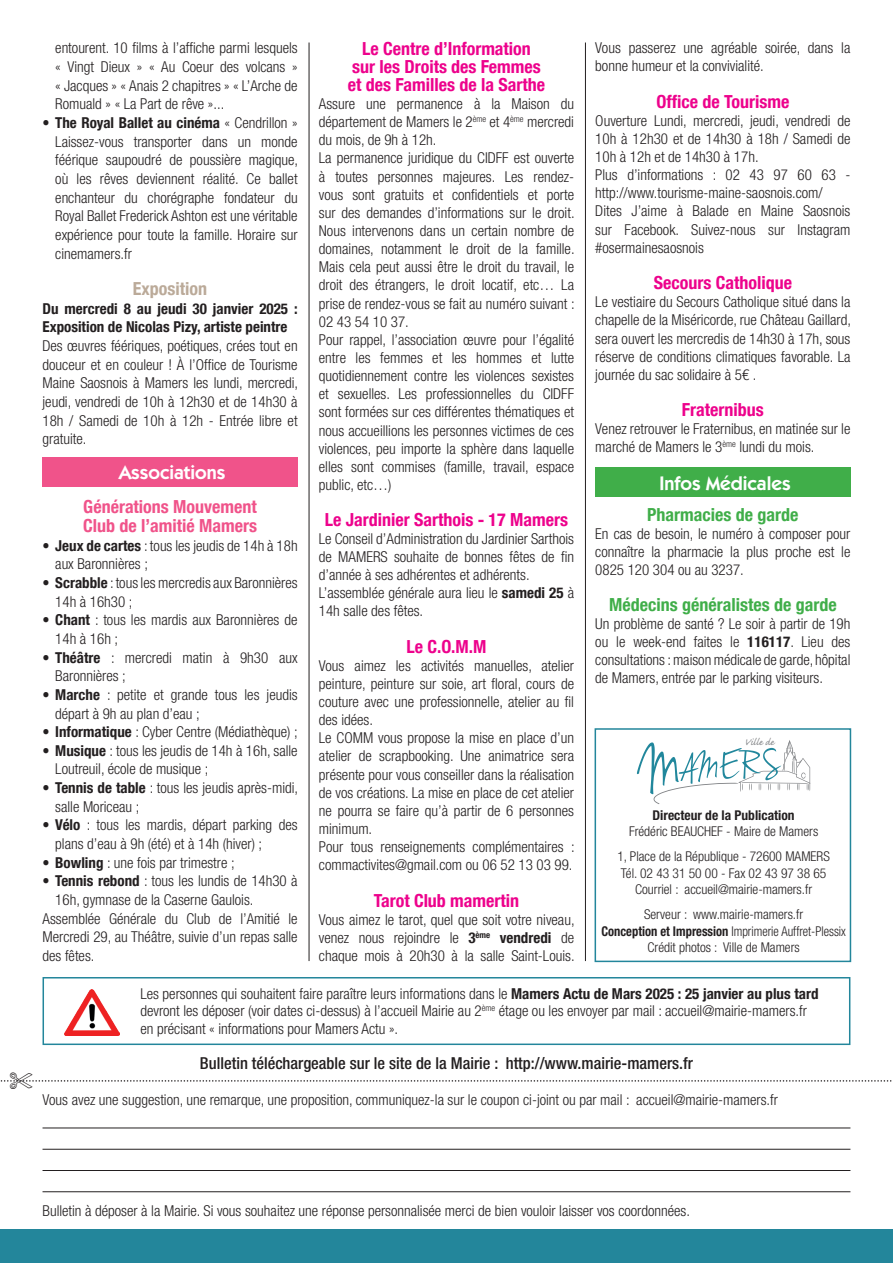
<style>
.page{position:relative;width:893px;height:1263px;background:#fff}
.page>*{position:absolute;margin:0;border:0;box-sizing:border-box;transform-origin:0 0}
.t1{font:600 19.5px "Kabel IT Cby BT";color:#fff}
.t2{font:700 condensed 18px/17.7px "Helvetica Neue LT Com";color:#ed028c;text-align:center}
.t3{font:700 condensed 18px "Helvetica Neue LT Com";color:#40ae49}
.t4{font:700 condensed 18px/18.6px "Helvetica Neue LT Com";color:#f0538a}
.t5{font:700 condensed 18px "Helvetica Neue LT Com";color:#ba9}
.t6{font:500 condensed 16.5px "Helvetica Neue";color:#231f20}
.t7{font:300 condensed 15px/18.1px "Helvetica Neue LT Com";color:#231f20}
.t8{font:300 condensed 15px/18.6px "Helvetica Neue LT Com";color:#231f20;scale:.95 1}
.t9{font:700 condensed 15px/18.6px "Helvetica Neue LT Com";color:#231f20}
.t10{font:300 condensed 13.5px/16.5px "Helvetica Neue LT Com";color:#231f20;text-align:center}
.t11{font:700 condensed 13.5px "Helvetica Neue";color:#231f20}
.t12{font:12.3px "Caflisch Script";letter-spacing:-.01em;color:#808285}
.s1{font-weight:700}
.s2{font-family:"Helvetica Neue";font-weight:700}
</style>
<div class="page">
<hr style="left:309px;top:43px;width:1px;height:918px;background:#231f20">
<hr style="left:585px;top:43px;width:1px;height:918px;background:#231f20">
<div style="left:595px;top:728px;width:256px;height:234px;border:2px solid #23869b"></div>
<svg style="left:637px;top:740px;width:173px;height:64px"></svg>
<div style="left:43px;top:457px;width:255px;height:30px;background:#f0538a"></div>
<hr style="left:43px;top:1127px;width:807px;height:1px;background:#231f20">
<hr style="left:43px;top:1149px;width:807px;height:1px;background:#231f20">
<hr style="left:43px;top:1170px;width:807px;height:1px;background:#231f20">
<hr style="left:43px;top:1191px;width:807px;height:1px;background:#231f20">
<div style="left:0;top:1229px;width:893px;height:34px;background:#23869b"></div>
<div style="left:43px;top:977px;width:807px;height:68px;border:2px solid #23869b"></div>
<img style="left:65px;top:990px;width:54px;height:45px">
<div style="left:595px;top:467px;width:255px;height:30px;background:#40ae49"></div>
<svg style="left:0;top:1080px;width:892px;height:2px"></svg>
<p class="t7" style="left:55px;top:39px;width:244px;line-height:18.6px;text-align:justify">entourent. 10 films à l’affiche parmi lesquels « Vingt Dieux » « Au Coeur des volcans » « Jacques » « Anais 2 chapitres » « L’Arche de Romuald » « La Part de rêve »...</p>
<p class="t8" style="left:55px;top:113px;width:257px;text-align:justify;text-indent:-13px">• <span class="s1">The Royal Ballet au cinéma</span> « Cendrillon » Laissez-vous transporter dans un monde féérique saupoudré de poussière magique, où les rêves deviennent réalité. Ce ballet enchanteur du chorégraphe fondateur du Royal Ballet Frederick Ashton est une véritable expérience pour toute la famille. Horaire sur cinemamers.fr</p>
<p class="t5" style="left:133px;top:278px;width:76px">Exposition</p>
<p class="t9" style="left:43px;top:299px;width:257px">Du mercredi 8 au jeudi 30 janvier 2025 :<br>Exposition de Nicolas Pizy, artiste peintre</p>
<p class="t7" style="left:43px;top:336px;width:257px;line-height:18.6px;text-align:justify">Des œuvres féériques, poétiques, crées tout en douceur et en couleur ! À l’Office de Tourisme Maine Saosnois à Mamers les lundi, mercredi, jeudi, vendredi de 10h à 12h30 et de 14h30 à 18h / Samedi de 10h à 12h - Entrée libre et gratuite.</p>
<h1 class="t1" style="left:119px;top:461px;width:108px">Associations</h1>
<p class="t4" style="left:83px;top:498px;width:175px">Générations Mouvement<br>Club de l’amitié Mamers</p>
<p class="t8" style="left:55px;top:536px;width:257px;text-indent:-13px">• <span class="s1">Jeux de cartes</span> : tous les jeudis de 14h à 18h aux Baronnières ;</p>
<p class="t8" style="left:55px;top:573px;width:257px;text-indent:-13px">• <span class="s1">Scrabble</span> : tous les mercredis aux Baronnières<br>14h à 16h30 ;</p>
<p class="t8" style="left:55px;top:610px;width:257px;text-indent:-13px">• <span class="s1">Chant</span> : tous les mardis aux Baronnières de<br>14h à 16h ;</p>
<p class="t8" style="left:55px;top:648px;width:257px;text-indent:-13px">• <span class="s1">Théâtre</span> : mercredi matin à 9h30 aux<br>Baronnières ;</p>
<p class="t8" style="left:55px;top:685px;width:257px;text-indent:-13px">• <span class="s1">Marche</span> : petite et grande tous les jeudis départ à 9h au plan d’eau ;</p>
<p class="t8" style="left:43px;top:722px;width:270px">• <span class="s1">Informatique</span> : Cyber Centre (Médiathèque) ;</p>
<p class="t8" style="left:55px;top:741px;width:257px;text-indent:-13px">• <span class="s1">Musique</span> : tous les jeudis de 14h à 16h, salle<br>Loutreuil, école de musique ;</p>
<p class="t8" style="left:55px;top:778px;width:257px;text-indent:-13px">• <span class="s1">Tennis de table</span> : tous les jeudis après-midi, salle Moriceau ;</p>
<p class="t8" style="left:55px;top:816px;width:257px;text-indent:-13px">• <span class="s1">Vélo</span> : tous les mardis, départ parking des plans d’eau à 9h (été) et à 14h (hiver) ;</p>
<p class="t8" style="left:43px;top:853px;width:204px">• <span class="s1">Bowling</span> : une fois par trimestre ;</p>
<p class="t8" style="left:43px;top:872px;width:270px">• <span class="s1">Tennis rebond</span> : tous les lundis de 14h30 à</p>
<p class="t7" style="left:55px;top:891px;width:200px">16h, gymnase de la Caserne Gaulois.</p>
<p class="t7" style="left:43px;top:909px;width:257px">Assemblée Générale du Club de l’Amitié le</p>
<p class="t7" style="left:43px;top:928px;width:257px">Mercredi 29, au Théâtre, suivie d’un repas salle</p>
<p class="t7" style="left:43px;top:947px;width:53px">des fêtes.</p>
<p class="t2" style="left:348px;top:40px;width:199px">Le Centre d’Information<br>sur les Droits des Femmes et des Familles de la Sarthe</p>
<p class="t7" style="left:319px;top:95px;width:257px">Assure une permanence à la Maison du département de Mamers le 2<sup>ème</sup> et 4<sup>ème</sup> mercredi du mois, de 9h à 12h.<br>La permanence juridique du CIDFF est ouverte à toutes personnes majeures. Les rendez&shy;vous sont gratuits et confidentiels et porte sur des demandes d’informations sur le droit.<br>Nous intervenons dans un certain nombre de domaines, notamment le droit de la famille.<br>Mais cela peut aussi être le droit du travail, le droit des étrangers, le droit locatif, etc… La prise de rendez-vous se fait au numéro suivant :<br>02 43 54 10 37.<br>Pour rappel, l’association œuvre pour l’égalité entre les femmes et les hommes et lutte quotidiennement contre les violences sexistes et sexuelles. Les professionnelles du CIDFF sont formées sur ces différentes thématiques et nous accueillions les personnes victimes de ces violences, peu importe la sphère dans laquelle elles sont commises (famille, travail, espace public, etc…)</p>
<p class="t2" style="left:325px;top:510px;width:245px">Le Jardinier Sarthois - 17 Mamers</p>
<p class="t7" style="left:319px;top:529px;width:257px">Le Conseil d’Administration du Jardinier Sarthois de MAMERS souhaite de bonnes fêtes de fin d’année à ses adhérentes et adhérents.<br>L’assemblée générale aura lieu le <span class="s1">samedi 25</span> à 14h salle des fêtes.</p>
<p class="t2" style="left:407px;top:637px;width:81px">Le C.O.M.M</p>
<p class="t7" style="left:319px;top:656px;width:257px">Vous aimez les activités manuelles, atelier peinture, peinture sur soie, art floral, cours de couture avec une professionnelle, atelier au fil des idées.<br>Le COMM vous propose la mise en place d’un atelier de scrapbooking. Une animatrice sera présente pour vous conseiller dans la réalisation de vos créations. La mise en place de cet atelier ne pourra se faire qu’à partir de 6 personnes minimum.<br>Pour tous renseignements complémentaires : commactivites@gmail.com ou 06 52 13 03 99.</p>
<p class="t2" style="left:374px;top:891px;width:147px">Tarot Club mamertin</p>
<p class="t7" style="left:319px;top:910px;width:257px;text-align:justify">Vous aimez le tarot, quel que soit votre niveau, venez nous rejoindre le <span class="s1">3</span><sup>ème</sup> <span class="s1">vendredi</span> de chaque mois à 20h30 à la salle Saint-Louis.</p>
<p class="t7" style="left:595px;top:39px;width:257px">Vous passerez une agréable soirée, dans la bonne humeur et la convivialité.</p>
<p class="t2" style="left:656px;top:92px;width:134px">Office de Tourisme</p>
<p class="t7" style="left:595px;top:111px;width:257px">Ouverture Lundi, mercredi, jeudi, vendredi de 10h à 12h30 et de 14h30 à 18h / Samedi de 10h à 12h et de 14h30 à 17h.<br>Plus d’informations : 02 43 97 60 63 - http://www.tourisme-maine-saosnois.com/ Dites J’aime à Balade en Maine Saosnois sur Facebook. Suivez-nous sur Instagram #osermainesaosnois</p>
<p class="t2" style="left:654px;top:274px;width:140px">Secours Catholique</p>
<p class="t7" style="left:595px;top:293px;width:257px;text-align:justify">Le vestiaire du Secours Catholique situé dans la chapelle de la Miséricorde, rue Château Gaillard, sera ouvert les mercredis de 14h30 à 17h, sous réserve de conditions climatiques favorable. La journée du sac solidaire à 5€ .</p>
<p class="t2" style="left:682px;top:401px;width:83px">Fraternibus</p>
<p class="t7" style="left:595px;top:420px;width:257px">Venez retrouver le Fraternibus, en matinée sur le marché de Mamers le 3<sup>ème</sup> lundi du mois.</p>
<h1 class="t1" style="left:659px;top:471px;width:133px">Infos Médicales</h1>
<p class="t3" style="left:647px;top:504px;width:153px">Pharmacies de garde</p>
<p class="t7" style="left:595px;top:524px;width:257px;text-align:justify">En cas de besoin, le numéro à composer pour connaître la pharmacie la plus proche est le 0825 120 304 ou au 3237.</p>
<p class="t3" style="left:609px;top:594px;width:229px">Médecins généralistes de garde</p>
<p class="t7" style="left:595px;top:614px;width:257px;text-align:justify">Un problème de santé ? Le soir à partir de 19h ou le week-end faites le <span class="s1">116117</span>. Lieu des consultations : maison médicale de garde, hôpital de Mamers, entrée par le parking visiteurs.</p>
<p class="t12" style="left:744px;top:736px;width:31px">Ville de</p>
<p class="t11" style="left:653px;top:807px;width:144px">Directeur de la Publication</p>
<p class="t10" style="left:617px;top:819px;width:214px;line-height:25px">Frédéric BEAUCHEF - Maire de Mamers<br>1, Place de la République - 72600 MAMERS</p>
<p class="t10" style="left:621px;top:865px;width:207px">Tél. 02 43 31 50 00 - Fax 02 43 97 38 65<br>Courriel : accueil@mairie-mamers.fr</p>
<p class="t10" style="left:601px;top:906px;width:246px">Serveur : www.mairie-mamers.fr<br><span class="s2">Conception et Impression</span> Imprimerie Auffret-Plessix<br>Crédit photos : Ville de Mamers</p>
<p class="t7" style="left:140px;top:984px;width:680px;line-height:17.7px">Les personnes qui souhaitent faire paraître leurs informations dans le <span class="s1">Mamers Actu de Mars 2025 : 25 janvier au plus tard </span>devront les déposer (voir dates ci-dessus) à l’accueil Mairie au 2<sup>ème</sup> étage ou les envoyer par mail : accueil@mairie-mamers.fr en précisant « informations pour Mamers Actu ».</p>
<p class="t6" style="left:200px;top:1053px;width:494px">Bulletin téléchargeable sur le site de la Mairie : http://www.mairie-mamers.fr</p>
<p class="t7" style="left:43px;top:1090px;width:737px">Vous avez une suggestion, une remarque, une proposition, communiquez-la sur le coupon ci-joint ou par mail : accueil@mairie-mamers.fr</p>
<p class="t7" style="left:43px;top:1202px;width:649px">Bulletin à déposer à la Mairie. Si vous souhaitez une réponse personnalisée merci de bien vouloir laisser vos coordonnées.</p>
</div>
